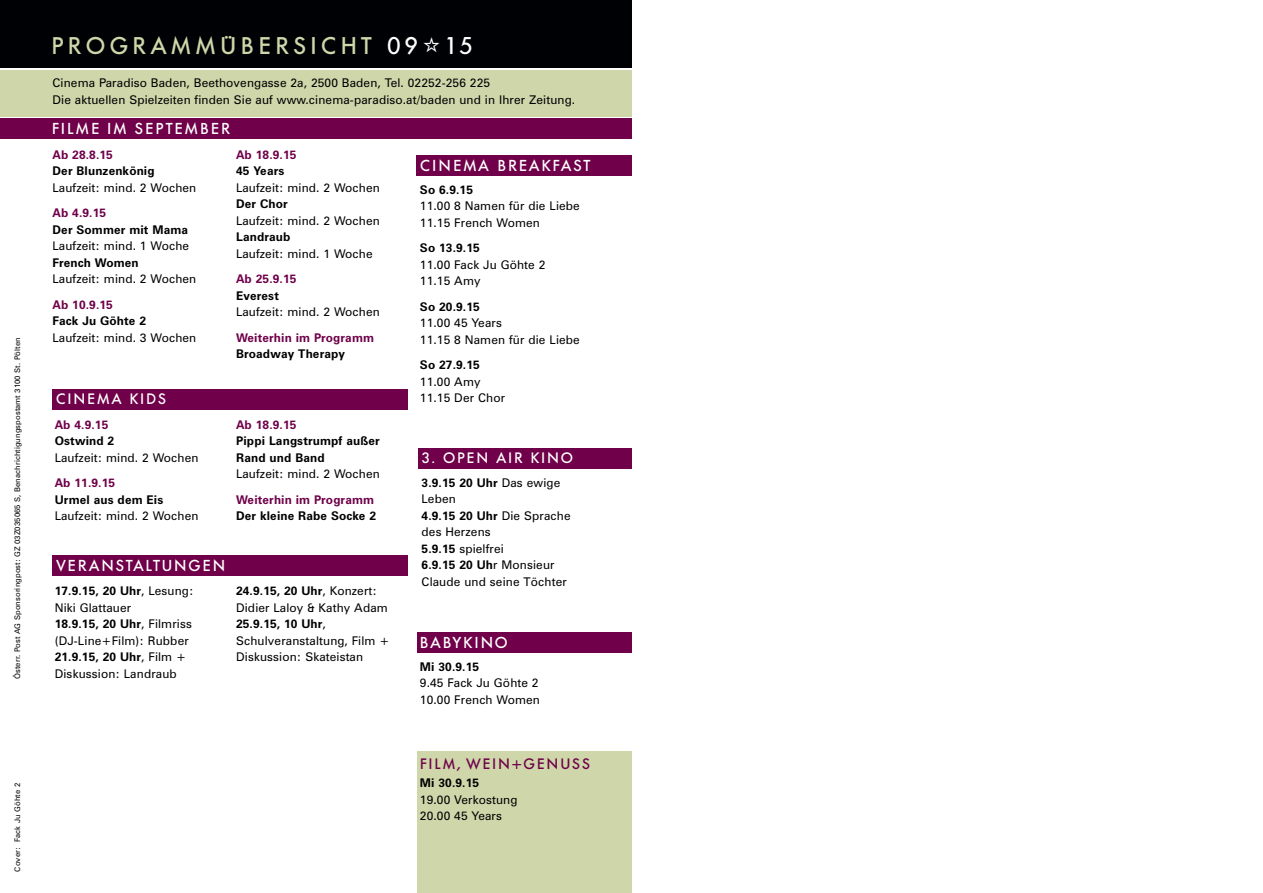
<style>
.page{position:relative;width:1263px;height:893px;background:#fff}
.page>*{position:absolute;margin:0;border:0;box-sizing:border-box;transform-origin:0 0}
.t1{font:500 24px "Futura BQ";letter-spacing:.17em;color:#ced6aa}
.t2{font:500 15.75px "Futura BQ";letter-spacing:.115em;color:#fff}
.t3{font:500 15.75px "Futura BQ";letter-spacing:.155em;color:#fff}
.t4{font:500 15px "Futura BQ";letter-spacing:.145em;color:#fff}
.t5{font:500 15px "Futura BQ";letter-spacing:.135em;color:#6f0049}
.t6{font:12px/16.5px "Zurich BT";letter-spacing:.01em;color:#000}
.t7{font:700 12px/16.5px "Zurich BT";letter-spacing:.01em;color:#000}
.t8{font:700 12px "Zurich BT";letter-spacing:.01em;color:#6f0049}
.t9{font:7.65px "Zurich BT";letter-spacing:.01em;color:#000}
.s1{color:#fff}
.s2{font-weight:700}
</style>
<div class="page">
<div style="left:416px;top:751px;width:215px;height:142px;background:#ced6aa"></div>
<div style="left:0;top:0;width:631px;height:68px;background:#000104"></div>
<div style="left:0;top:70px;width:631px;height:47px;background:#ced6aa"></div>
<div style="left:0;top:118px;width:631px;height:20px;background:#6f0049"></div>
<div style="left:416px;top:156px;width:215px;height:20px;background:#6f0049"></div>
<div style="left:416px;top:633px;width:215px;height:20px;background:#6f0049"></div>
<div style="left:418px;top:449px;width:213px;height:20px;background:#6f0049"></div>
<div style="left:52px;top:556px;width:356px;height:20px;background:#6f0049"></div>
<div style="left:52px;top:389px;width:356px;height:20px;background:#6f0049"></div>
<p class="t9" style="left:15px;top:679px;width:343px;rotate:-90deg">Österr. Post AG Sponsoringpost: GZ 03Z035065 S, Benachrichtigungspostamt 3100 St. Pölten</p>
<p class="t9" style="left:15px;top:872px;width:90px;rotate:-90deg">Cover: Fack Ju Göhte 2</p>
<h1 class="t1" style="left:52px;top:32px;width:423px">PROGRAMMÜBERSICHT <span class="s1">09 15</span></h1>
<p class="t6" style="left:53px;top:76px;width:524px">Cinema Paradiso Baden, Beethovengasse 2a, 2500 Baden, Tel. 02252-256 225<br>Die aktuellen Spielzeiten finden Sie auf www.cinema-paradiso.at/baden und in Ihrer Zeitung.</p>
<h2 class="t3" style="left:52px;top:119px;width:180px">FILME IM SEPTEMBER</h2>
<p class="t8" style="left:53px;top:150px;width:62px">Ab 28.8.15</p>
<p class="t7" style="left:53px;top:164px;width:104px">Der Blunzenkönig</p>
<p class="t6" style="left:53px;top:181px;width:145px">Laufzeit: mind. 2 Wochen</p>
<p class="t8" style="left:53px;top:209px;width:55px">Ab 4.9.15</p>
<p class="t7" style="left:53px;top:223px;width:137px">Der Sommer mit Mama</p>
<p class="t6" style="left:53px;top:239px;width:138px">Laufzeit: mind. 1 Woche</p>
<p class="t7" style="left:53px;top:256px;width:88px">French Women</p>
<p class="t6" style="left:53px;top:272px;width:145px">Laufzeit: mind. 2 Wochen</p>
<p class="t8" style="left:53px;top:300px;width:62px">Ab 10.9.15</p>
<p class="t7" style="left:53px;top:314px;width:95px">Fack Ju Göhte 2</p>
<p class="t6" style="left:53px;top:331px;width:145px">Laufzeit: mind. 3 Wochen</p>
<p class="t4" style="left:56px;top:391px;width:112px">CINEMA KIDS</p>
<p class="t8" style="left:55px;top:420px;width:55px">Ab 4.9.15</p>
<p class="t7" style="left:55px;top:434px;width:61px">Ostwind 2</p>
<p class="t6" style="left:55px;top:450px;width:145px">Laufzeit: mind. 2 Wochen</p>
<p class="t8" style="left:55px;top:478px;width:62px">Ab 11.9.15</p>
<p class="t7" style="left:55px;top:492px;width:110px">Urmel aus dem Eis</p>
<p class="t6" style="left:55px;top:509px;width:145px">Laufzeit: mind. 2 Wochen</p>
<p class="t8" style="left:236px;top:150px;width:62px">Ab 18.9.15</p>
<p class="t7" style="left:236px;top:164px;width:50px">45 Years</p>
<p class="t6" style="left:236px;top:181px;width:145px">Laufzeit: mind. 2 Wochen</p>
<p class="t7" style="left:236px;top:197px;width:53px">Der Chor</p>
<p class="t6" style="left:236px;top:214px;width:145px">Laufzeit: mind. 2 Wochen</p>
<p class="t7" style="left:236px;top:230px;width:56px">Landraub</p>
<p class="t6" style="left:236px;top:247px;width:138px">Laufzeit: mind. 1 Woche</p>
<p class="t8" style="left:236px;top:275px;width:62px">Ab 25.9.15</p>
<p class="t7" style="left:236px;top:289px;width:44px">Everest</p>
<p class="t6" style="left:236px;top:305px;width:145px">Laufzeit: mind. 2 Wochen</p>
<p class="t8" style="left:236px;top:333px;width:140px">Weiterhin im Programm</p>
<p class="t7" style="left:236px;top:347px;width:111px">Broadway Therapy</p>
<p class="t8" style="left:236px;top:420px;width:62px">Ab 18.9.15</p>
<p class="t7" style="left:236px;top:434px;width:145px">Pippi Langstrumpf außer<br>Rand und Band</p>
<p class="t6" style="left:236px;top:467px;width:145px">Laufzeit: mind. 2 Wochen</p>
<p class="t8" style="left:236px;top:495px;width:140px">Weiterhin im Programm</p>
<p class="t7" style="left:236px;top:509px;width:141px">Der kleine Rabe Socke 2</p>
<h2 class="t2" style="left:56px;top:557px;width:171px">VERANSTALTUNGEN</h2>
<p class="t6" style="left:55px;top:584px;width:140px"><span class="s2">17.9.15, 20 Uhr</span>, Lesung:<br>Niki Glattauer<br><span class="s2">18.9.15, 20 Uhr</span>, Filmriss (DJ-Line+Film): Rubber<br><span class="s2">21.9.15, 20 Uhr</span>, Film +<br>Diskussion: Landraub</p>
<p class="t6" style="left:236px;top:584px;width:155px"><span class="s2">24.9.15, 20 Uhr</span>, Konzert:<br>Didier Laloy &amp; Kathy Adam<br><span class="s2">25.9.15, 10 Uhr</span>,<br>Schulveranstaltung, Film +<br>Diskussion: Skateistan</p>
<h2 class="t2" style="left:420px;top:157px;width:172px">CINEMA BREAKFAST</h2>
<p class="t7" style="left:420px;top:182px;width:55px">So 6.9.15</p>
<p class="t6" style="left:420px;top:199px;width:161px">11.00 8 Namen für die Liebe<br>11.15 French Women</p>
<p class="t7" style="left:420px;top:241px;width:61px">So 13.9.15</p>
<p class="t6" style="left:420px;top:257px;width:127px">11.00 Fack Ju Göhte 2<br>11.15 Amy</p>
<p class="t7" style="left:420px;top:299px;width:61px">So 20.9.15</p>
<p class="t6" style="left:420px;top:316px;width:161px">11.00 45 Years<br>11.15 8 Namen für die Liebe</p>
<p class="t7" style="left:420px;top:358px;width:61px">So 27.9.15</p>
<p class="t6" style="left:420px;top:374px;width:87px">11.00 Amy<br>11.15 Der Chor</p>
<p class="t4" style="left:422px;top:450px;width:153px">3. OPEN AIR KINO</p>
<p class="t6" style="left:422px;top:475px;width:151px"><span class="s2">3.9.15 20 Uhr</span> Das ewige<br>Leben<br><span class="s2">4.9.15 20 Uhr</span> Die Sprache des Herzens<br><span class="s2">5.9.15</span> spielfrei<br><span class="s2">6.9.15 20 Uh</span>r Monsieur<br>Claude und seine Töchter</p>
<h2 class="t2" style="left:420px;top:634px;width:89px">BABYKINO</h2>
<p class="t7" style="left:420px;top:659px;width:61px">Mi 30.9.15</p>
<p class="t6" style="left:420px;top:676px;width:122px">9.45 Fack Ju Göhte 2<br>10.00 French Women</p>
<p class="t5" style="left:420px;top:756px;width:171px">FILM, WEIN+GENUSS</p>
<p class="t7" style="left:420px;top:776px;width:61px">Mi 30.9.15</p>
<p class="t6" style="left:420px;top:792px;width:99px">19.00 Verkostung<br>20.00 45 Years</p>
</div>
